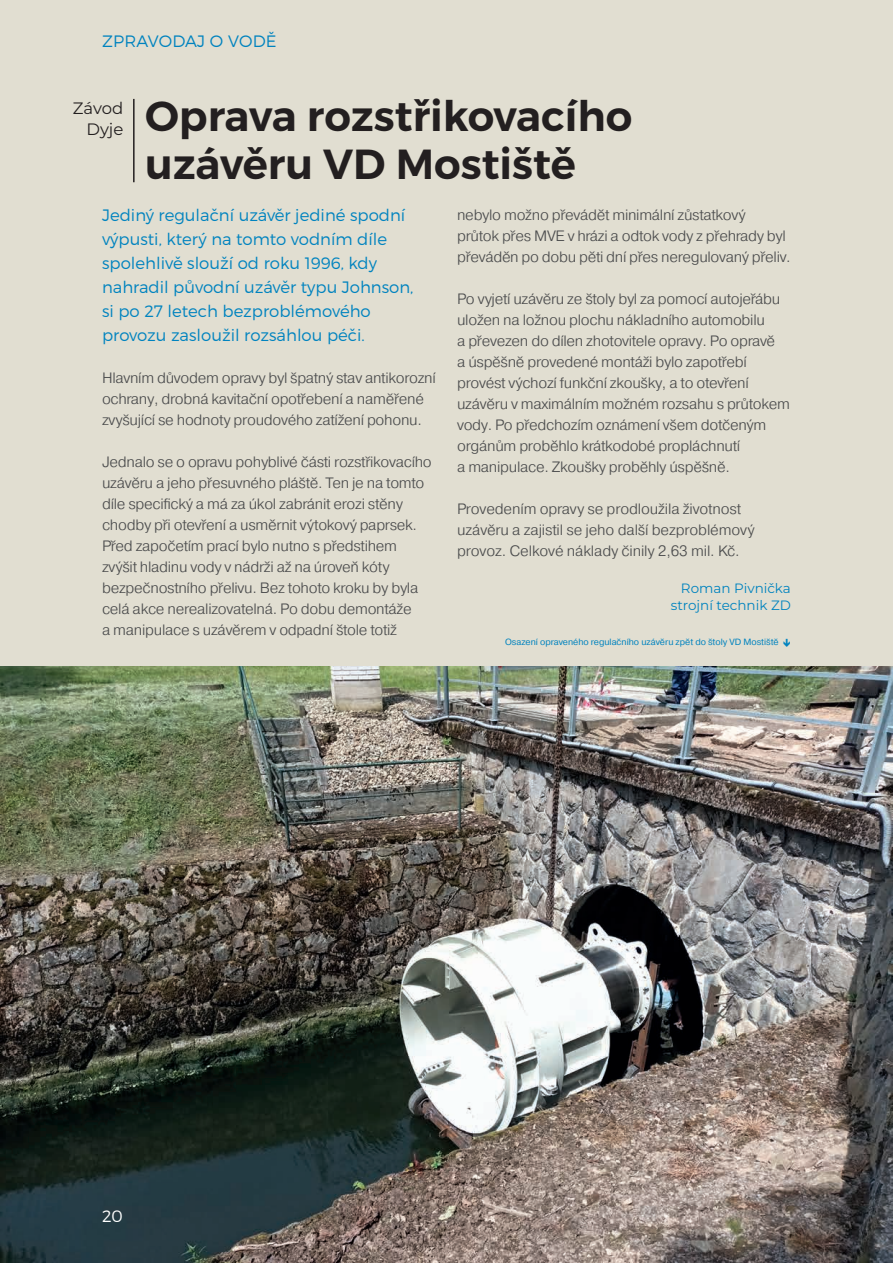
<style>
.page{position:relative;width:893px;height:1263px;background:#e1ded1}
.page>*{position:absolute;margin:0;border:0;box-sizing:border-box;transform-origin:0 0}
.t1{font:600 42px/48px "Montserrat";color:#231f20}
.t2{font:300 16.5px/24px "Montserrat";color:#0083bf}
.t3{font:16.5px/21px "Montserrat";color:#231f20;text-align:right}
.t4{font:300 16.5px "Montserrat";color:#fff}
.t5{font:300 15px/21px "Pragmatica";letter-spacing:-.02em;color:#4b4c4d}
.t6{font:13.5px/16.5px "Montserrat";color:#0083bf;text-align:right}
.t7{font:9px "Pragmatica";color:#0083bf}
</style>
<div class="page">
<img style="left:0;top:666px;width:893px;height:597px">
<hr style="left:133px;top:99px;width:2px;height:83px;background:#231f20">
<p class="t2" style="left:102px;top:29px;width:176px">ZPRAVODAJ O VODĚ</p>
<p class="t3" style="left:73px;top:97px;width:52px">Závod<br>Dyje</p>
<h1 class="t1" style="left:145px;top:92px;width:489px">Oprava rozstřikovacího uzávěru VD Mostiště</h1>
<p class="t2" style="left:102px;top:203px;width:313px">Jediný regulační uzávěr jediné spodní výpusti, který na tomto vodním díle spolehlivě slouží od roku 1996, kdy nahradil původní uzávěr typu Johnson, si po 27 letech bezproblémového provozu zasloužil rozsáhlou péči.</p>
<p class="t5" style="left:102px;top:367px;width:335px">Hlavním důvodem opravy byl špatný stav antikorozní ochrany, drobná kavitační opotřebení a naměřené zvyšující se hodnoty proudového zatížení pohonu.</p>
<p class="t5" style="left:102px;top:451px;width:331px">Jednalo se o opravu pohyblivé části rozstřikovacího uzávěru a jeho přesuvného pláště. Ten je na tomto díle specifický a má za úkol zabránit erozi stěny chodby při otevření a usměrnit výtokový paprsek.<br>Před započetím prací bylo nutno s předstihem zvýšit hladinu vody v nádrži až na úroveň kóty bezpečnostního přelivu. Bez tohoto kroku by byla celá akce nerealizovatelná. Po dobu demontáže<br>a manipulace s uzávěrem v odpadní štole totiž</p>
<p class="t5" style="left:457px;top:204px;width:335px">nebylo možno převádět minimální zůstatkový průtok přes MVE v hrázi a odtok vody z přehrady byl převáděn po dobu pěti dní přes neregulovaný přeliv.</p>
<p class="t5" style="left:457px;top:288px;width:334px">Po vyjetí uzávěru ze štoly byl za pomocí autojeřábu uložen na ložnou plochu nákladního automobilu<br>a převezen do dílen zhotovitele opravy. Po opravě<br>a úspěšně provedené montáži bylo zapotřebí provést výchozí funkční zkoušky, a to otevření uzávěru v maximálním možném rozsahu s průtokem vody. Po předchozím oznámení všem dotčeným orgánům proběhlo krátkodobé propláchnutí<br>a manipulace. Zkoušky proběhly úspěšně.</p>
<p class="t5" style="left:457px;top:498px;width:299px">Provedením opravy se prodloužila životnost uzávěru a zajistil se jeho další bezproblémový provoz. Celkové náklady činily 2,63 mil. Kč.</p>
<p class="t6" style="left:671px;top:580px;width:122px">Roman Pivnička strojní technik ZD</p>
<p class="t7" style="left:505px;top:637px;width:275px">Osazení opraveného regulačního uzávěru zpět do štoly VD Mostiště</p>
<p class="t4" style="left:102px;top:1206px;width:22px">20</p>
</div>
